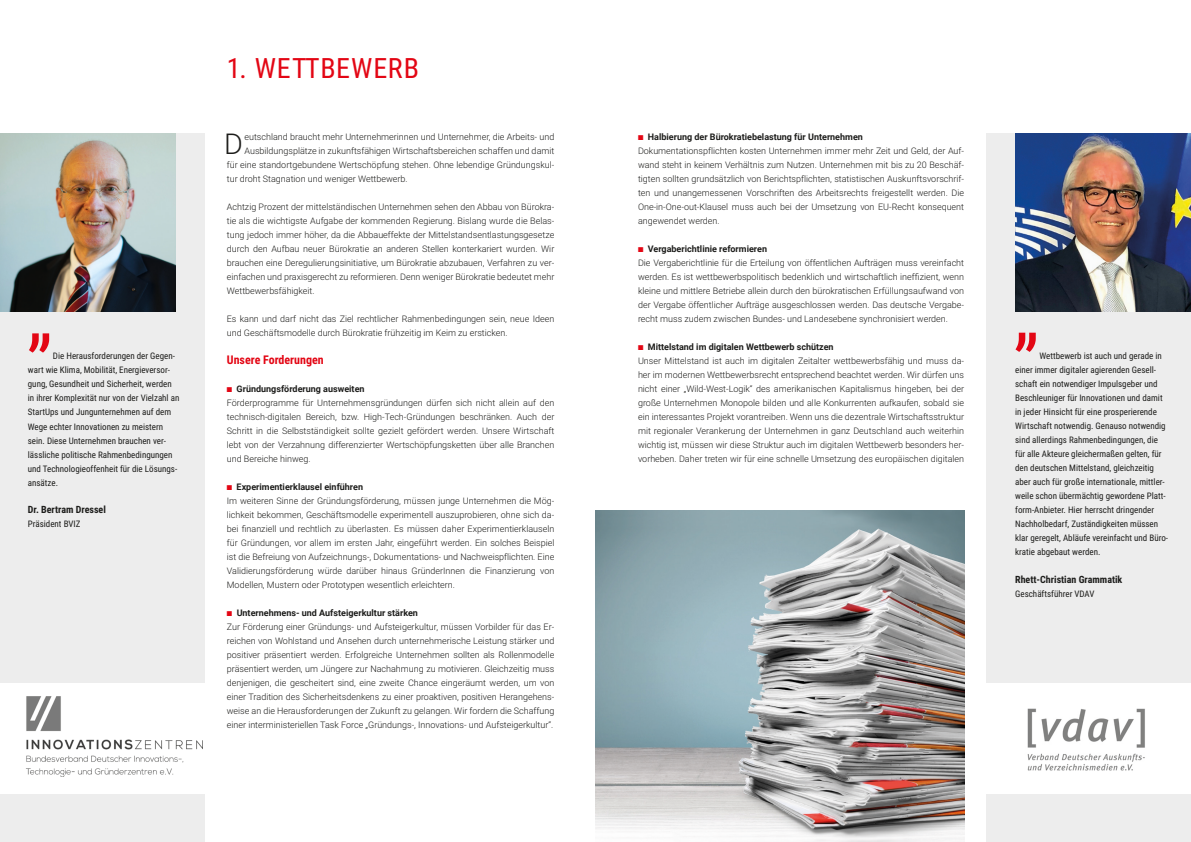
<style>
.page{position:relative;width:1191px;height:842px;background:#fff}
.page>*{position:absolute;margin:0;border:0;box-sizing:border-box;transform-origin:0 0}
.t1{font:72px "Roboto";color:#e30614}
.t2{font:300 28.7px "Roboto";color:#1d1d1b}
.t3{font:28px "Roboto Condensed";letter-spacing:.03em;color:#e30614}
.t4{font:700 12px "Roboto Condensed";color:#e30614}
.t5{font:700 10px "Roboto Condensed";color:#1d1d1b}
.t6{font:300 9px/14px "Roboto";color:#1d1d1b;text-align:justify}
.t7{font:9px/14px "Roboto Condensed";color:#1d1d1b}
.t8{font:700 9px "Roboto";color:#1d1d1b}
.s1{color:#e30614}
</style>
<div class="page">
<div style="left:0;top:133px;width:204px;height:709px;background:#ededed"></div>
<div style="left:0;top:683px;width:204px;height:111px;background:#fff"></div>
<img style="left:595px;top:510px;width:369px;height:332px">
<div style="left:986px;top:133px;width:205px;height:709px;background:#ededed"></div>
<div style="left:986px;top:683px;width:205px;height:111px;background:#fff"></div>
<img style="left:1027px;top:708px;width:118px;height:63px">
<img style="left:0;top:133px;width:176px;height:179px">
<img style="left:1015px;top:133px;width:176px;height:178px">
<img style="left:26px;top:696px;width:177px;height:80px">
<p class="t3" style="left:227px;top:48px;width:194px">1. WETTBEWERB</p>
<p class="t8" style="left:638px;top:130px;width:226px"><span class="s1">■</span> Halbierung der Bürokratiebelastung für Unternehmen</p>
<p class="t6" style="left:638px;top:143px;width:327px">Dokumentationspflichten kosten Unternehmen immer mehr Zeit und Geld, der Auf&shy;wand steht in keinem Verhältnis zum Nutzen. Unternehmen mit bis zu 20 Beschäf&shy;tigten sollten grundsätzlich von Berichtspflichten, statistischen Auskunftsvorschrif&shy;ten und unangemessenen Vorschriften des Arbeitsrechts freigestellt werden. Die One-in-One-out-Klausel muss auch bei der Umsetzung von EU-Recht konsequent angewendet werden.</p>
<p class="t8" style="left:638px;top:242px;width:131px"><span class="s1">■</span> Vergaberichtlinie reformieren</p>
<p class="t6" style="left:638px;top:255px;width:327px">Die Vergaberichtlinie für die Erteilung von öffentlichen Aufträgen muss vereinfacht werden. Es ist wettbewerbspolitisch bedenklich und wirtschaftlich ineffizient, wenn kleine und mittlere Betriebe allein durch den bürokratischen Erfüllungsaufwand von der Vergabe öffentlicher Aufträge ausgeschlossen werden. Das deutsche Vergabe&shy;recht muss zudem zwischen Bundes- und Landesebene synchronisiert werden.</p>
<p class="t8" style="left:638px;top:340px;width:197px"><span class="s1">■</span> Mittelstand im digitalen Wettbewerb schützen</p>
<p class="t6" style="left:638px;top:353px;width:327px">Unser Mittelstand ist auch im digitalen Zeitalter wettbewerbsfähig und muss da&shy;her im modernen Wettbewerbsrecht entsprechend beachtet werden. Wir dürfen uns nicht einer „Wild-West-Logik“ des amerikanischen Kapitalismus hingeben, bei der große Unternehmen Monopole bilden und alle Konkurrenten aufkaufen, sobald sie ein interessantes Projekt vorantreiben. Wenn uns die dezentrale Wirtschaftsstruktur mit regionaler Verankerung der Unternehmen in ganz Deutschland auch weiterhin wichtig ist, müssen wir diese Struktur auch im digitalen Wettbewerb besonders her&shy;vorheben. Daher treten wir für eine schnelle Umsetzung des europäischen digitalen</p>
<p class="t2" style="left:224px;top:124px;width:20px">D</p>
<p class="t6" style="left:244px;top:130px;width:311px">eutschland braucht mehr Unternehmerinnen und Unternehmer, die Arbeits- und</p>
<p class="t6" style="left:244px;top:144px;width:311px">Ausbildungsplätze in zukunftsfähigen Wirtschaftsbereichen schaffen und damit</p>
<p class="t6" style="left:227px;top:158px;width:329px">für eine standortgebundene Wertschöpfung stehen. Ohne lebendige Gründungskul-</p>
<p class="t6" style="left:227px;top:172px;width:182px">tur droht Stagnation und weniger Wettbewerb.</p>
<p class="t6" style="left:227px;top:200px;width:329px">Achtzig Prozent der mittelständischen Unternehmen sehen den Abbau von Bürokra&shy;tie als die wichtigste Aufgabe der kommenden Regierung. Bislang wurde die Belas&shy;tung jedoch immer höher, da die Abbaueffekte der Mittelstandsentlastungsgesetze durch den Aufbau neuer Bürokratie an anderen Stellen konterkariert wurden. Wir brauchen eine Deregulierungsinitiative, um Bürokratie abzubauen, Verfahren zu ver&shy;einfachen und praxisgerecht zu reformieren. Denn weniger Bürokratie bedeutet mehr Wettbewerbsfähigkeit.</p>
<p class="t6" style="left:227px;top:312px;width:329px">Es kann und darf nicht das Ziel rechtlicher Rahmenbedingungen sein, neue Ideen und Geschäftsmodelle durch Bürokratie frühzeitig im Keim zu ersticken.</p>
<p class="t4" style="left:227px;top:352px;width:98px">Unsere Forderungen</p>
<p class="t8" style="left:227px;top:383px;width:139px"><span class="s1">■</span> Gründungsförderung ausweiten</p>
<p class="t6" style="left:227px;top:396px;width:329px">Förderprogramme für Unternehmensgründungen dürfen sich nicht allein auf den technisch-digitalen Bereich, bzw. High-Tech-Gründungen beschränken. Auch der Schritt in die Selbstständigkeit sollte gezielt gefördert werden. Unsere Wirtschaft lebt von der Verzahnung differenzierter Wertschöpfungsketten über alle Branchen und Bereiche hinweg.</p>
<p class="t8" style="left:227px;top:481px;width:138px"><span class="s1">■</span> Experimentierklausel einführen</p>
<p class="t6" style="left:227px;top:494px;width:329px">Im weiteren Sinne der Gründungsförderung, müssen junge Unternehmen die Mög&shy;lichkeit bekommen, Geschäftsmodelle experimentell auszuprobieren, ohne sich da&shy;bei finanziell und rechtlich zu überlasten. Es müssen daher Experimentierklauseln für Gründungen, vor allem im ersten Jahr, eingeführt werden. Ein solches Beispiel ist die Befreiung von Aufzeichnungs-, Dokumentations- und Nachweispflichten. Eine Validierungsförderung würde darüber hinaus GründerInnen die Finanzierung von Modellen, Mustern oder Prototypen wesentlich erleichtern.</p>
<p class="t8" style="left:227px;top:607px;width:193px"><span class="s1">■</span> Unternehmens- und Aufsteigerkultur stärken</p>
<p class="t6" style="left:227px;top:620px;width:329px">Zur Förderung einer Gründungs- und Aufsteigerkultur, müssen Vorbilder für das Er&shy;reichen von Wohlstand und Ansehen durch unternehmerische Leistung stärker und positiver präsentiert werden. Erfolgreiche Unternehmen sollten als Rollenmodelle präsentiert werden, um Jüngere zur Nachahmung zu motivieren. Gleichzeitig muss denjenigen, die gescheitert sind, eine zweite Chance eingeräumt werden, um von einer Tradition des Sicherheitsdenkens zu einer proaktiven, positiven Herangehens&shy;weise an die Herausforderungen der Zukunft zu gelangen. Wir fordern die Schaffung einer interministeriellen Task Force „Gründungs-, Innovations- und Aufsteigerkultur“.</p>
<p class="t1" style="left:28px;top:266px;width:26px">„</p>
<p class="t1" style="left:1014px;top:265px;width:26px">„</p>
<p class="t7" style="left:1015px;top:348px;width:154px;text-indent:24px">Wettbewerb ist auch und gerade in einer immer digitaler agierenden Gesell&shy;schaft ein notwendiger Impulsgeber und Beschleuniger für Innovationen und damit in jeder Hinsicht für eine prosperierende Wirtschaft notwendig. Genauso notwendig sind allerdings Rahmenbedingungen, die für alle Akteure gleichermaßen gelten, für den deutschen Mittelstand, gleichzeitig aber auch für große internationale, mittler&shy;weile schon übermächtig gewordene Platt&shy;form-Anbieter. Hier herrscht dringender Nachholbedarf, Zuständigkeiten müssen klar geregelt, Abläufe vereinfacht und Büro&shy;kratie abgebaut werden.</p>
<p class="t5" style="left:1015px;top:572px;width:109px">Rhett-Christian Grammatik</p>
<p class="t7" style="left:1015px;top:586px;width:81px">Geschäftsführer VDAV</p>
<p class="t7" style="left:28px;top:349px;width:153px;text-indent:25px">Die Herausforderungen der Gegen&shy;wart wie Klima, Mobilität, Energieversor&shy;gung, Gesundheit und Sicherheit, werden in ihrer Komplexität nur von der Vielzahl an StartUps und Jungunternehmen auf dem Wege echter Innovationen zu meistern sein. Diese Unternehmen brauchen ver&shy;lässliche politische Rahmenbedingungen und Technologieoffenheit für die Lösungs&shy;ansätze.</p>
<p class="t5" style="left:28px;top:503px;width:80px">Dr. Bertram Dressel</p>
<p class="t7" style="left:28px;top:517px;width:54px">Präsident BVIZ</p>
</div>
